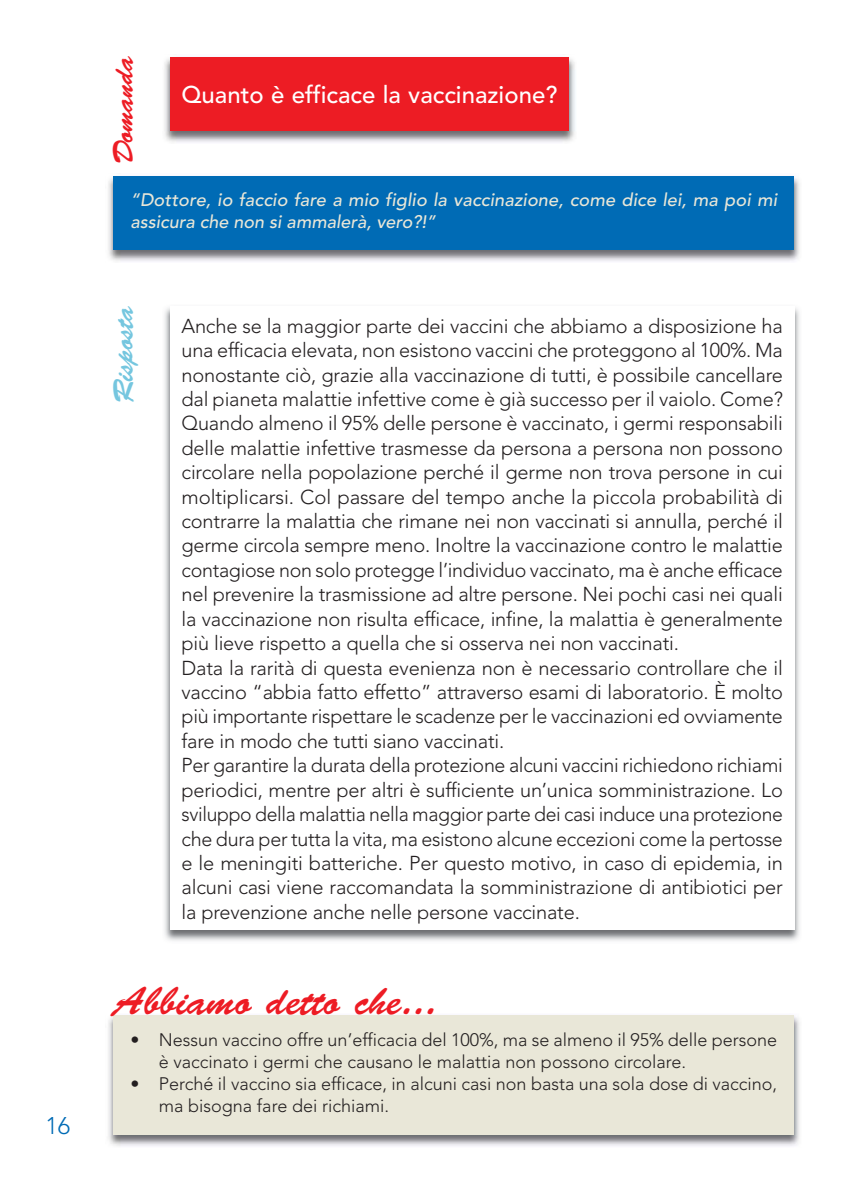
<style>
.page{position:relative;width:851px;height:1191px;background:#fff}
.page>*{position:absolute;margin:0;border:0;box-sizing:border-box;transform-origin:0 0}
.t1{font:40px "Brush Script Std";color:#ed1c24}
.t2{font:28px "Brush Script Std";color:#75c6df}
.t3{font:28px "Brush Script Std";color:#ed1c24}
.t4{font:500 24px "Avenir LT Std";color:#fff}
.t5{font:300 24px "Avenir LT Std";color:#006bb5}
.t6{font:300 20px/24.4px "Avenir LT Std";letter-spacing:-.01em;color:#231f20}
.t7{font:300 18px/22px "Avenir LT Std";color:#231f20}
.t8{font:italic 500 18px/22px "Avenir LT Std";letter-spacing:.005em;color:#e9e7d8}
</style>
<div class="page">
<img style="left:164px;top:307px;width:636px;height:634px">
<div style="left:170px;top:306px;width:624px;height:624px;background:#fff"></div>
<img style="left:164px;top:57px;width:411px;height:85px">
<div style="left:170px;top:57px;width:398px;height:73px;background:#ed1c24"></div>
<img style="left:108px;top:177px;width:692px;height:84px">
<div style="left:113px;top:176px;width:681px;height:73px;background:#006bb5"></div>
<img style="left:108px;top:1016px;width:692px;height:130px">
<div style="left:113px;top:1015px;width:681px;height:119px;background:#e9e7d8"></div>
<p class="t5" style="left:45px;top:1115px;width:26px">16</p>
<h2 class="t3" style="left:106px;top:164px;width:110px;rotate:-90deg">Domanda</h2>
<p class="t4" style="left:181px;top:84px;width:377px">Quanto è efficace la vaccinazione?</p>
<p class="t8" style="left:130px;top:190px;width:648px">“Dottore, io faccio fare a mio figlio la vaccinazione, come dice lei, ma poi mi assicura che non si ammalerà, vero?!”</p>
<h2 class="t2" style="left:106px;top:403px;width:100px;rotate:-90deg">Risposta</h2>
<p class="t6" style="left:181px;top:315px;width:602px">Anche se la maggior parte dei vaccini che abbiamo a disposizione ha una efficacia elevata, non esistono vaccini che proteggono al 100%. Ma nonostante ciò, grazie alla vaccinazione di tutti, è possibile cancellare dal pianeta malattie infettive come è già successo per il vaiolo. Come?<br>Quando almeno il 95% delle persone è vaccinato, i germi responsabili delle malattie infettive trasmesse da persona a persona non possono circolare nella popolazione perché il germe non trova persone in cui moltiplicarsi. Col passare del tempo anche la piccola probabilità di contrarre la malattia che rimane nei non vaccinati si annulla, perché il germe circola sempre meno. Inoltre la vaccinazione contro le malattie contagiose non solo protegge l’individuo vaccinato, ma è anche efficace nel prevenire la trasmissione ad altre persone. Nei pochi casi nei quali la vaccinazione non risulta efficace, infine, la malattia è generalmente più lieve rispetto a quella che si osserva nei non vaccinati.<br>Data la rarità di questa evenienza non è necessario controllare che il vaccino “abbia fatto effetto” attraverso esami di laboratorio. È molto più importante rispettare le scadenze per le vaccinazioni ed ovviamente fare in modo che tutti siano vaccinati.<br>Per garantire la durata della protezione alcuni vaccini richiedono richiami periodici, mentre per altri è sufficiente un’unica somministrazione. Lo sviluppo della malattia nella maggior parte dei casi induce una protezione che dura per tutta la vita, ma esistono alcune eccezioni come la pertosse e le meningiti batteriche. Per questo motivo, in caso di epidemia, in alcuni casi viene raccomandata la somministrazione di antibiotici per la prevenzione anche nelle persone vaccinate.</p>
<h1 class="t1" style="left:113px;top:977px;width:325px">Abbiamo detto che...</h1>
<p class="t7" style="left:159px;top:1030px;width:619px;text-indent:-28px">• Nessun vaccino offre un’efficacia del 100%, ma se almeno il 95% delle persone è vaccinato i germi che causano le malattia non possono circolare.</p>
<p class="t7" style="left:159px;top:1074px;width:619px;text-indent:-28px">• Perché il vaccino sia efficace, in alcuni casi non basta una sola dose di vaccino, ma bisogna fare dei richiami.</p>
</div>
